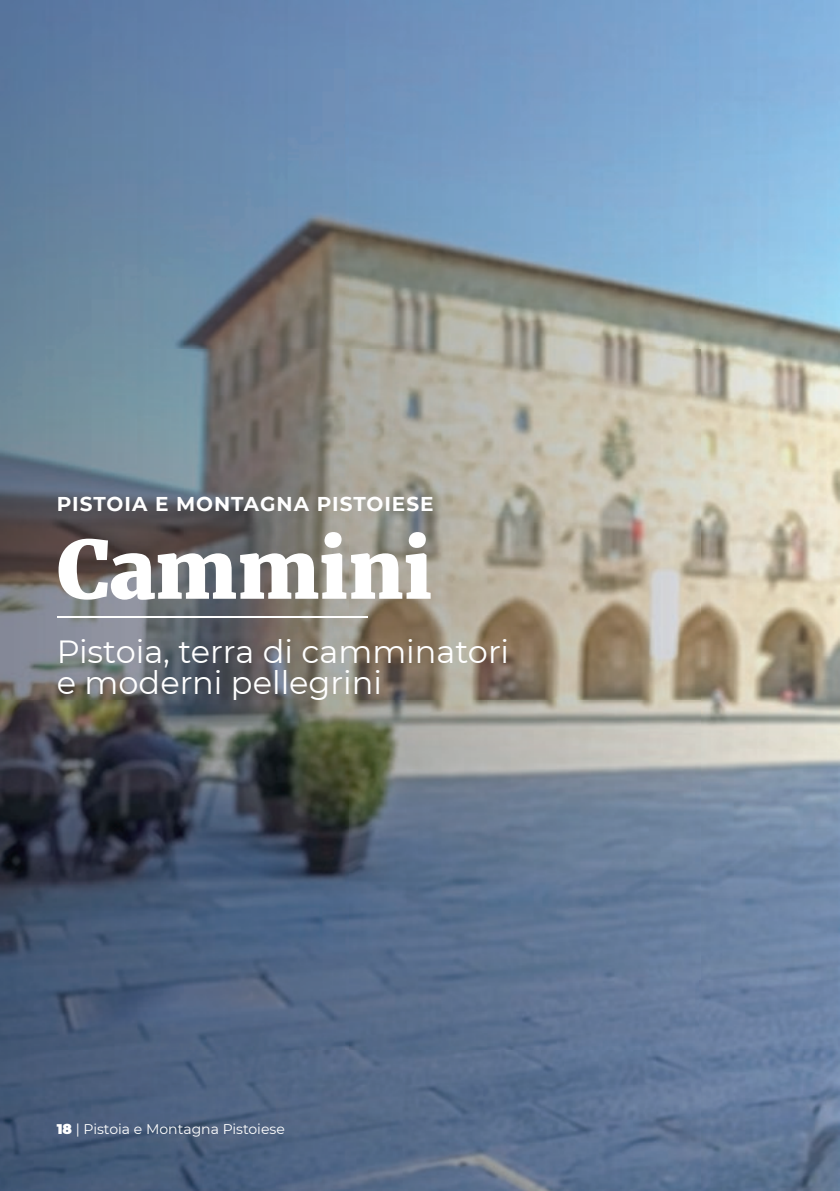
<style>
.page{position:relative;width:840px;height:1191px;background:#fff}
.page>*{position:absolute;margin:0;border:0;box-sizing:border-box;transform-origin:0 0}
.t1{font:900 80px "Merriweather";letter-spacing:-.01em;color:#fff}
.t2{font:32px/30.4px "Montserrat";color:#fff}
.t3{font:700 20px "Montserrat";letter-spacing:.05em;color:#fff}
.t4{font:14px "Montserrat";color:#fff}
.s1{font-weight:900}
</style>
<div class="page">
<img style="left:0;top:0;width:839px;height:1191px">
<hr style="left:57px;top:617px;width:310px;height:1px;background:#fff">
<p class="t3" style="left:57px;top:490px;width:378px">PISTOIA E MONTAGNA PISTOIESE</p>
<h1 class="t1" style="left:57px;top:516px;width:377px">Cammini</h1>
<p class="t2" style="left:57px;top:635px;width:453px">Pistoia, terra di camminatori e moderni pellegrini</p>
<p class="t4" style="left:57px;top:1119px;width:229px"><span class="s1">18</span> | Pistoia e Montagna Pistoiese</p>
</div>
